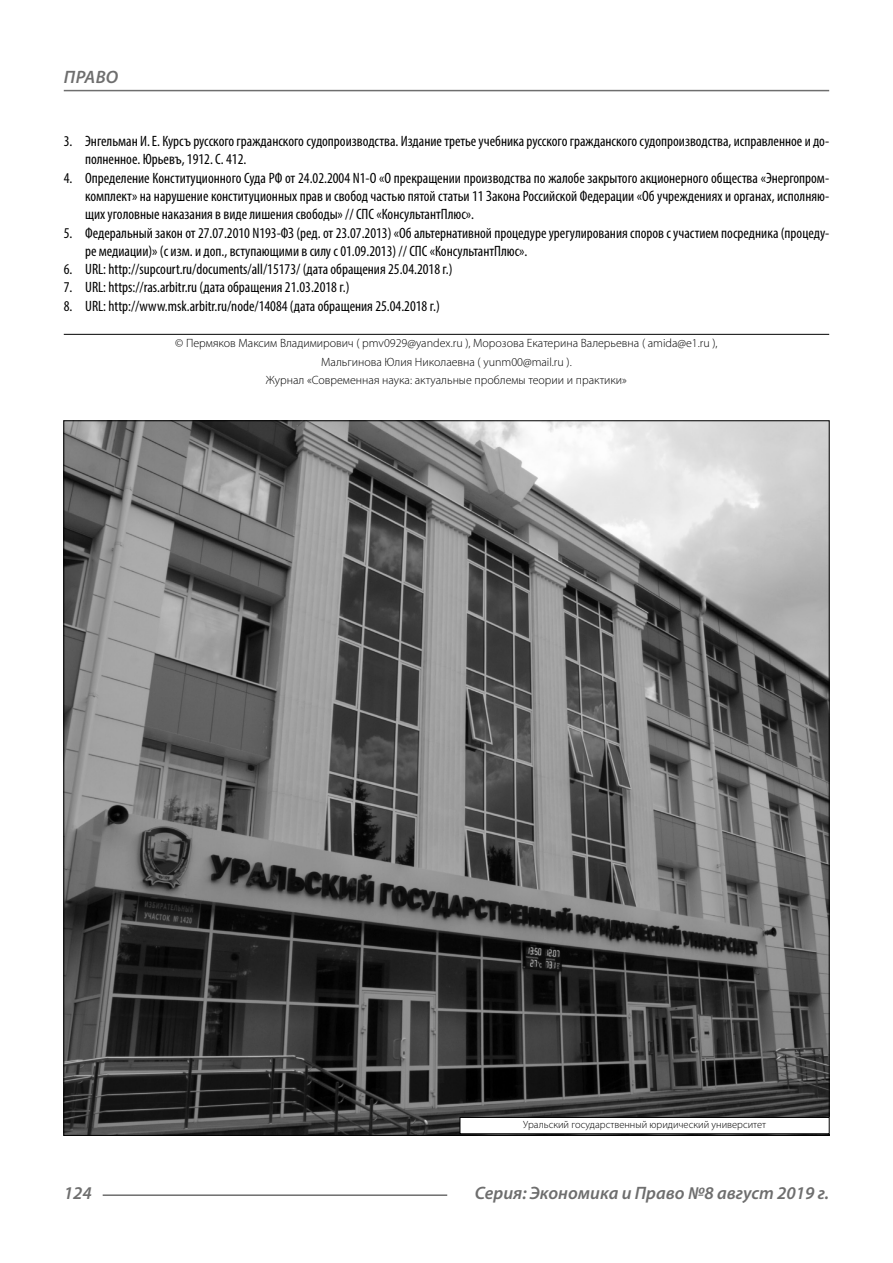
<style>
.page{position:relative;width:893px;height:1263px;background:#fff}
.page>*{position:absolute;margin:0;border:0;box-sizing:border-box;transform-origin:0 0}
.t1{font:italic 600 18px "Myriad Pro";color:#6e6e6e}
.t2{font:condensed 15px/18.3px "Myriad Pro";color:#000}
.Copy{font:300 12px/18.3px "Myriad Pro";color:#000;text-align:center}
.Author-doc{font:300 10.5px "Myriad Pro";color:#000}
</style>
<div class="page">
<hr style="left:64px;top:334px;width:765px;height:1px;background:#000">
<hr style="left:103px;top:1194px;width:344px;height:2px;background:#6e6e6e">
<hr style="left:64px;top:90px;width:765px;height:1px;background:#6e6e6e">
<img style="left:65px;top:422px;width:763px;height:712px">
<div style="left:460px;top:1117px;width:369px;height:17px;background:#fff"></div>
<div style="left:460px;top:1117px;width:370px;height:17px;border:1px solid #000"></div>
<p class="t1" style="left:64px;top:66px;width:24px">Право</p>
<p class="t2" style="left:85px;top:132px;width:746px;text-indent:-21px">3. Энгельман И.Е. Курсъ русского гражданского судопроизводства. Издание третье учебника русского гражданского судопроизводства, исправленное и до&shy;полненное. Юрьевъ, 1912. С. 412.</p>
<p class="t2" style="left:85px;top:168px;width:746px;text-align:justify;text-indent:-21px">4. Определение Конституционного Суда РФ от 24.02.2004 N1-О «О прекращении производства по жалобе закрытого акционерного общества «Энергопром&shy;комплект» на нарушение конституционных прав и свобод частью пятой статьи 11 Закона Российской Федерации «Об учреждениях и органах, исполняю&shy;щих уголовные наказания в виде лишения свободы» // СПС «КонсультантПлюс».</p>
<p class="t2" style="left:85px;top:223px;width:746px;text-indent:-21px">5. Федеральный закон от 27.07.2010 N193-ФЗ (ред. от 23.07.2013) «Об альтернативной процедуре урегулирования споров с участием посредника (процеду&shy;ре медиации)» (с изм. и доп., вступающими в силу с 01.09.2013) // СПС «КонсультантПлюс».</p>
<p class="t2" style="left:64px;top:260px;width:390px">6. URL: http://supcourt.ru/documents/all/15173/ (дата обращения 25.04.2018 г.)</p>
<p class="t2" style="left:64px;top:278px;width:287px">7. URL: https://ras.arbitr.ru (дата обращения 21.03.2018 г.)</p>
<p class="t2" style="left:64px;top:296px;width:378px">8. URL: http://www.msk.arbitr.ru/node/14084 (дата обращения 25.04.2018 г.)</p>
<p class="Copy" style="left:175px;top:334px;width:544px">© Пермяков Максим Владимирович ( pmv0929@yandex.ru ), Морозова Екатерина Валерьевна ( amida@e1.ru ),<br>Мальгинова Юлия Николаевна ( yunm00@mail.ru ).<br>Журнал «Современная наука: актуальные проблемы теории и практики»</p>
<p class="Author-doc" style="left:523px;top:1118px;width:244px">Уральский государственный юридический университет</p>
<p class="t1" style="left:64px;top:1182px;width:30px">124</p>
<p class="t1" style="left:475px;top:1182px;width:356px">Серия: Экономика и Право №8 август 2019 г.</p>
</div>
